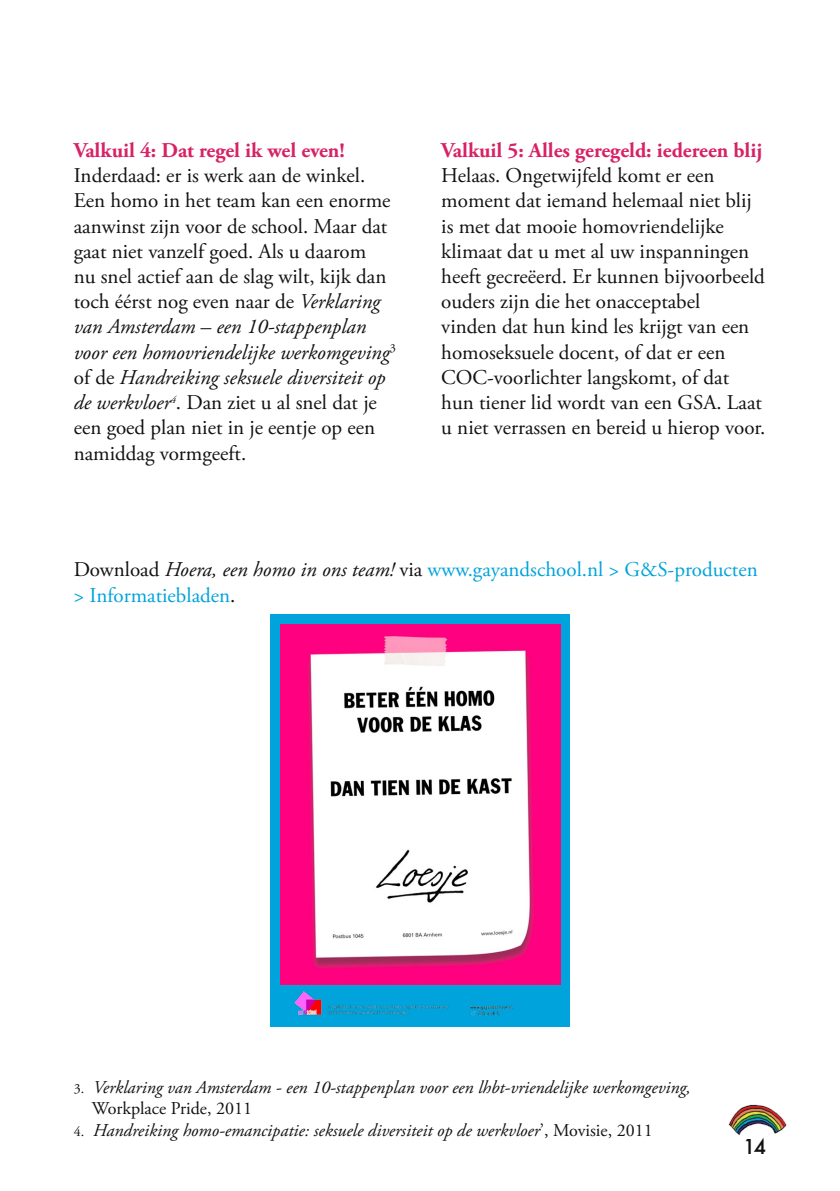
<style>
.page{position:relative;width:840px;height:1191px;background:#fff}
.page>*{position:absolute;margin:0;border:0;box-sizing:border-box;transform-origin:0 0}
.t1{font:21px/25.2px "Adobe Garamond Pro";color:#121212}
.t2{font:21px/25.2px "Adobe Garamond Pro";color:#00a3db}
.t3{font:700 21px "Adobe Garamond Pro";color:#d82266}
.t4{font:500 20px "Futura";color:#121212}
.t5{font:italic 18px/21.6px "Adobe Garamond Pro";color:#121212}
.s1{font-style:italic}
.s2{color:#121212}
.s3{font-style:italic;color:#121212}
.s4{font-style:normal;font-size:14px}
.s5{font-style:normal}
</style>
<div class="page">
<div style="left:270px;top:614px;width:299px;height:413px;background:#00a3db"></div>
<img style="left:281px;top:625px;width:279px;height:391px">
<img style="left:728px;top:1104px;width:59px;height:31px">
<p class="t3" style="left:74px;top:138px;width:272px">Valkuil 4: Dat regel ik wel even!</p>
<p class="t1" style="left:74px;top:164px;width:323px">Inderdaad: er is werk aan de winkel.<br>Een homo in het team kan een enorme aanwinst zijn voor de school. Maar dat gaat niet vanzelf goed. Als u daarom<br>nu snel actief aan de slag wilt, kijk dan toch éérst nog even naar de <span class="s1">Verklaring van Amsterdam – een 10-stappenplan voor een homovriendelijke werkomgeving</span><sup>3 </sup>of de <span class="s1">Handreiking seksuele diversiteit op de werkvloer</span><sup>4</sup>. Dan ziet u al snel dat je een goed plan niet in je eentje op een namiddag vormgeeft.</p>
<p class="t3" style="left:441px;top:138px;width:322px">Valkuil 5: Alles geregeld: iedereen blij</p>
<p class="t1" style="left:441px;top:164px;width:325px">Helaas. Ongetwijfeld komt er een moment dat iemand helemaal niet blij is met dat mooie homovriendelijke klimaat dat u met al uw inspanningen heeft gecreëerd. Er kunnen bijvoorbeeld ouders zijn die het onacceptabel<br>vinden dat hun kind les krijgt van een homoseksuele docent, of dat er een COC-voorlichter langskomt, of dat hun tiener lid wordt van een GSA. Laat u niet verrassen en bereid u hierop voor.</p>
<p class="t2" style="left:74px;top:558px;width:685px"><span class="s2">Download</span> <span class="s3">Hoera, een homo in ons team!</span> <span class="s2">via</span> www.gayandschool.nl &gt; G&amp;S-producten &gt; Informatiebladen<span class="s2">.</span></p>
<p class="t5" style="left:92px;top:1076px;width:600px;text-indent:-18px"><span class="s4">3.</span> Verklaring van Amsterdam - een 10-stappenplan voor een lhbt-vriendelijke werkomgeving,<br><span class="s5">Workplace Pride, 2011</span></p>
<p class="t5" style="left:74px;top:1120px;width:580px"><span class="s4">4.</span> Handreiking homo-emancipatie: seksuele diversiteit op de werkvloer<span class="s5">’, Movisie, 2011</span></p>
<p class="t4" style="left:742px;top:1132px;width:25px">14</p>
</div>
